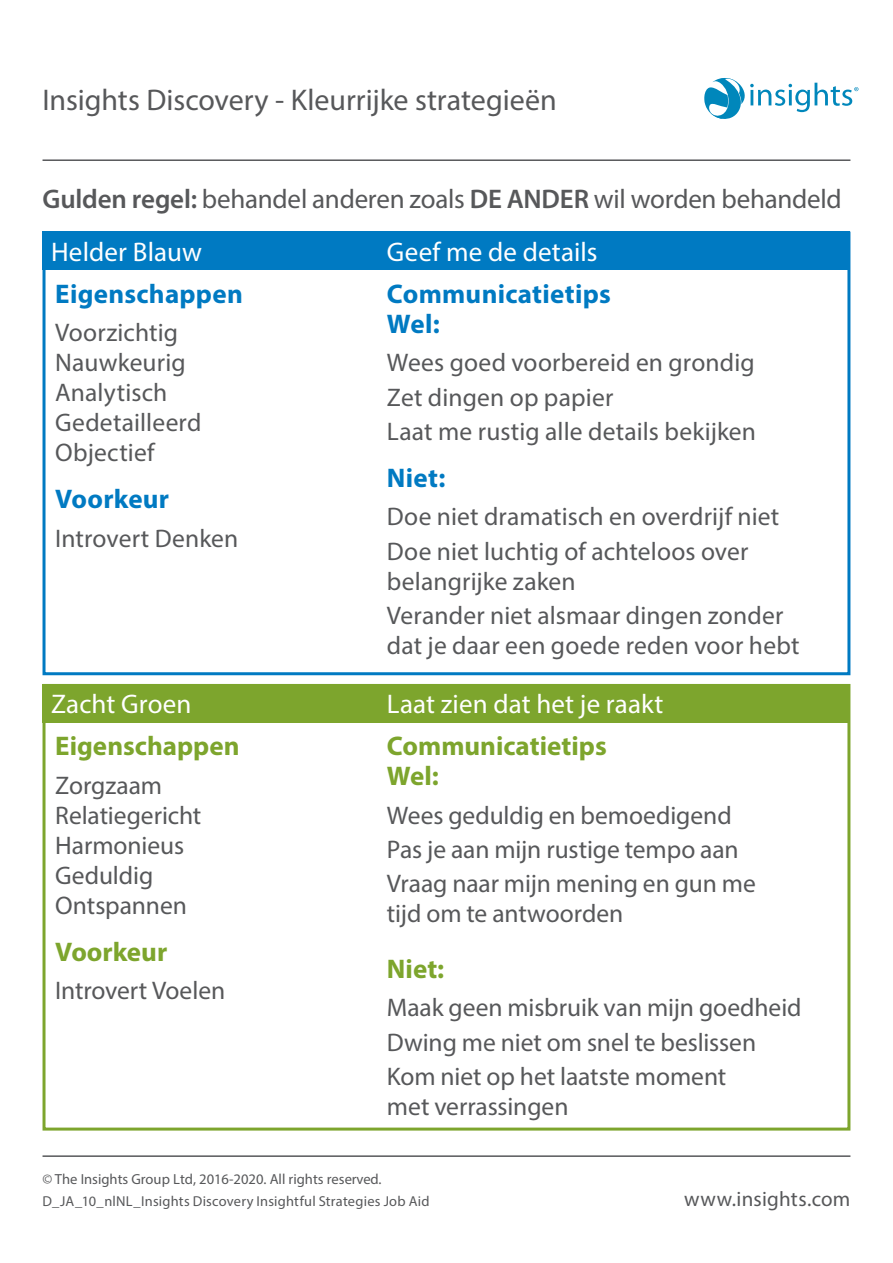
<style>
.page{position:relative;width:893px;height:1263px;background:#fff}
.page>*{position:absolute;margin:0;border:0;box-sizing:border-box;transform-origin:0 0}
.t1{font:30px "Myriad Pro";color:#57585a}
.t2{font:27px "Myriad Pro";letter-spacing:.005em;color:#fff}
.t3{font:27px "Myriad Pro";letter-spacing:-.01em;color:#57585a}
.t4{font:700 27px/30px "Myriad Pro";letter-spacing:.01em;color:#007ac2}
.t5{font:700 27px/30px "Myriad Pro";color:#7da52d}
.t6{font:25.5px/30px "Myriad Pro";color:#57585a}
.t7{font:21px "Myriad Pro";letter-spacing:.01em;color:#57585a}
.t8{font:14.7px "Myriad Pro";color:#57585a}
.t9{font:14.4px "Myriad Pro";letter-spacing:.015em;color:#57585a}
.s1{font-weight:600}
</style>
<div class="page">
<hr style="left:43px;top:159px;width:807px;height:2px;background:#57585a">
<svg style="left:704px;top:78px;width:154px;height:41px"></svg>
<hr style="left:43px;top:1155px;width:807px;height:2px;background:#57585a">
<div style="left:43px;top:232px;width:807px;height:38px;background:#007ac2"></div>
<div style="left:43px;top:684px;width:807px;height:38px;background:#7da52d"></div>
<div style="left:43px;top:232px;width:807px;height:443px;border:3px solid #007ac2"></div>
<div style="left:43px;top:684px;width:807px;height:446px;border:3px solid #7da52d"></div>
<p class="t1" style="left:43px;top:81px;width:516px">Insights Discovery - Kleurrijke strategieën</p>
<p class="t3" style="left:43px;top:182px;width:801px"><span class="s1">Gulden regel:</span> behandel anderen zoals <span class="s1">DE ANDER</span> wil worden behandeld</p>
<p class="t2" style="left:51px;top:235px;width:152px">Helder Blauw</p>
<p class="t4" style="left:55px;top:278px;width:189px">Eigenschappen</p>
<p class="t6" style="left:55px;top:317px;width:148px">Voorzichtig<br>Nauwkeurig<br>Analytisch<br>Gedetailleerd<br>Objectief</p>
<p class="t4" style="left:55px;top:483px;width:115px">Voorkeur</p>
<p class="t6" style="left:55px;top:523px;width:185px">Introvert Denken</p>
<p class="t2" style="left:51px;top:687px;width:142px">Zacht Groen</p>
<p class="t5" style="left:55px;top:730px;width:186px">Eigenschappen</p>
<p class="t6" style="left:55px;top:770px;width:148px">Zorgzaam<br>Relatiegericht<br>Harmonieus<br>Geduldig<br>Ontspannen</p>
<p class="t5" style="left:55px;top:936px;width:114px">Voorkeur</p>
<p class="t6" style="left:55px;top:975px;width:171px">Introvert Voelen</p>
<p class="t2" style="left:387px;top:235px;width:212px">Geef me de details</p>
<p class="t4" style="left:387px;top:278px;width:225px">Communicatietips<br>Wel:</p>
<p class="t6" style="left:387px;top:345px;width:371px;line-height:34.2px">Wees goed voorbereid en grondig<br>Zet dingen op papier<br>Laat me rustig alle details bekijken</p>
<p class="t4" style="left:387px;top:462px;width:60px">Niet:</p>
<p class="t6" style="left:387px;top:499px;width:394px;line-height:34.2px">Doe niet dramatisch en overdrijf niet<br>Doe niet luchtig of achteloos over</p>
<p class="t6" style="left:387px;top:564px;width:398px;line-height:34.2px">belangrijke zaken<br>Verander niet alsmaar dingen zonder</p>
<p class="t6" style="left:387px;top:630px;width:414px">dat je daar een goede reden voor hebt</p>
<p class="t2" style="left:387px;top:687px;width:278px">Laat zien dat het je raakt</p>
<p class="t5" style="left:387px;top:730px;width:221px">Communicatietips<br>Wel:</p>
<p class="t6" style="left:387px;top:798px;width:370px;line-height:34.2px">Wees geduldig en bemoedigend<br>Pas je aan mijn rustige tempo aan<br>Vraag naar mijn mening en gun me</p>
<p class="t6" style="left:387px;top:898px;width:238px">tijd om te antwoorden</p>
<p class="t5" style="left:387px;top:953px;width:59px">Niet:</p>
<p class="t6" style="left:387px;top:990px;width:416px;line-height:34.2px">Maak geen misbruik van mijn goedheid<br>Dwing me niet om snel te beslissen<br>Kom niet op het laatste moment</p>
<p class="t6" style="left:387px;top:1091px;width:183px">met verrassingen</p>
<p class="t8" style="left:43px;top:1170px;width:341px">© The Insights Group Ltd, 2016-2020. All rights reserved.</p>
<p class="t9" style="left:43px;top:1192px;width:388px">D_JA_10_nlNL_Insights Discovery Insightful Strategies Job Aid</p>
<p class="t7" style="left:684px;top:1186px;width:168px">www.insights.com</p>
</div>
